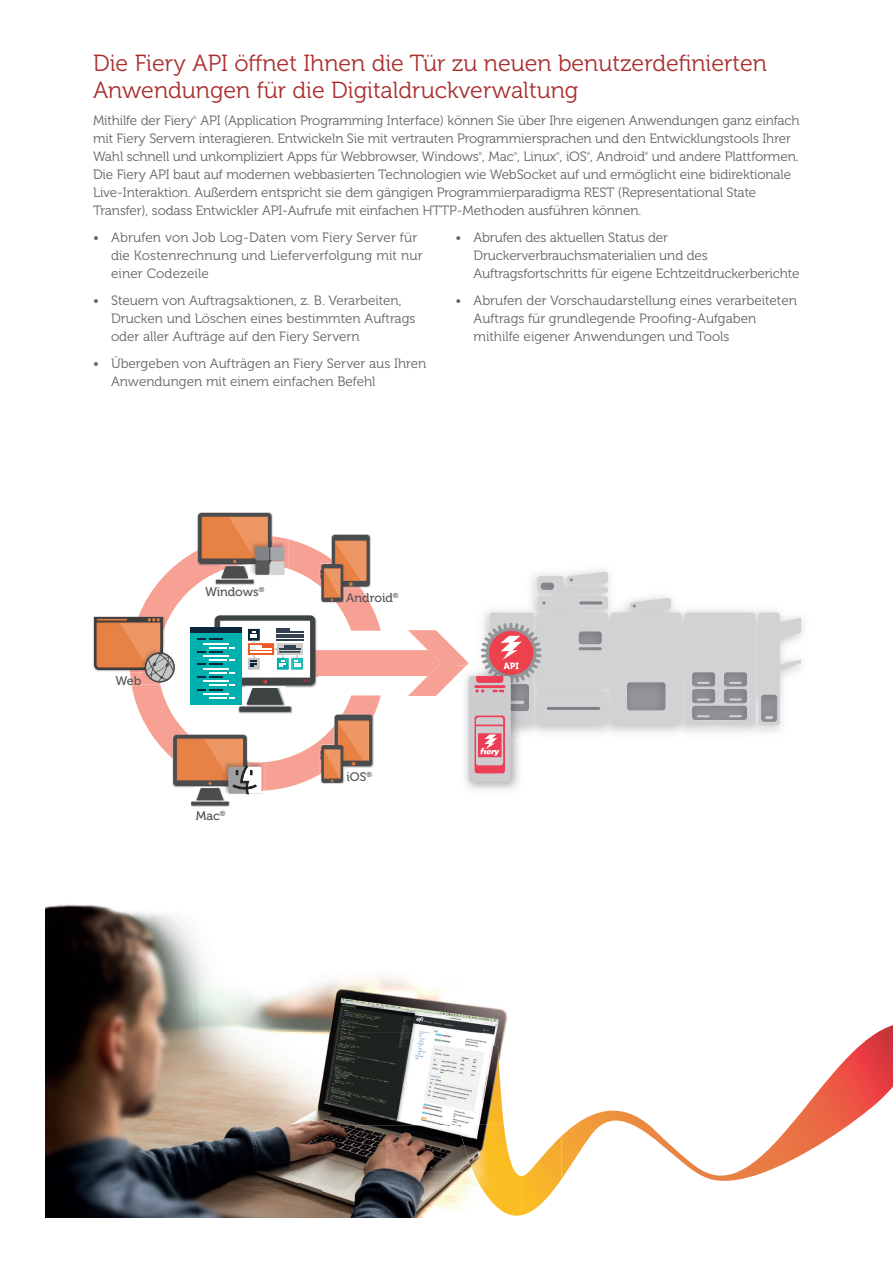
<style>
.page{position:relative;width:893px;height:1263px;background:#fff}
.page>*{position:absolute;margin:0;border:0;box-sizing:border-box;transform-origin:0 0}
.t1{font:23.25px/27px "Museo 300";color:#a92f2e}
.t2{font:13.5px/18px "Museo 300";letter-spacing:-.01em;color:#636366}
.t3{font:13.5px/18px "Museo 300";letter-spacing:.01em;color:#636366}
.t4{font:12.45px "Museo 500";color:#52545a}
.t5{font:9px "Museo 900";color:#fff}
.t6{font:4.5px "Museo 300";color:#636366}
</style>
<div class="page">
<svg style="left:562px;top:1025px;width:331px;height:156px"></svg>
<img style="left:191px;top:802px;width:39px;height:5px">
<hr style="left:191px;top:802px;width:38px;height:3px;background:#4b4c4d">
<svg style="left:94px;top:513px;width:707px;height:289px"></svg>
<img style="left:45px;top:904px;width:462px;height:314px">
<img style="left:442px;top:1033px;width:62px;height:91px">
<img style="left:458px;top:1124px;width:64px;height:92px">
<img style="left:522px;top:1136px;width:40px;height:79px">
<h1 class="t1" style="left:93px;top:50px;width:675px">Die Fiery API öffnet Ihnen die Tür zu neuen benutzerdefinierten<br>Anwendungen für die Digitaldruckverwaltung</h1>
<p class="t2" style="left:93px;top:112px;width:102px">Mithilfe der Fiery</p>
<p class="t6" style="left:193px;top:115px;width:5px">®</p>
<p class="t2" style="left:93px;top:112px;width:708px;text-indent:107px">API (Application Programming Interface) können Sie über Ihre eigenen Anwendungen ganz einfach mit Fiery Servern interagieren. Entwickeln Sie mit vertrauten Programmiersprachen und den Entwicklungstools Ihrer<br>Wahl schnell und unkompliziert Apps für Webbrowser, Windows , Mac , Linux , iOS , Android</p>
<p class="t6" style="left:479px;top:151px;width:5px">®</p>
<p class="t6" style="left:514px;top:151px;width:5px">®</p>
<p class="t6" style="left:556px;top:151px;width:5px">®</p>
<p class="t6" style="left:587px;top:151px;width:5px">®</p>
<p class="t6" style="left:645px;top:151px;width:5px">®</p>
<p class="t2" style="left:93px;top:148px;width:707px;text-indent:559px">und andere Plattformen.<br>Die Fiery API baut auf modernen webbasierten Technologien wie WebSocket auf und ermöglicht eine bidirektionale Live-Interaktion. Außerdem entspricht sie dem gängigen Programmierparadigma REST (Representational State Transfer), sodass Entwickler API-Aufrufe mit einfachen HTTP-Methoden ausführen können.</p>
<p class="t3" style="left:111px;top:229px;width:313px;text-indent:-18px">• Abrufen von Job Log-Daten vom Fiery Server für die Kostenrechnung und Lieferverfolgung mit nur einer Codezeile</p>
<p class="t2" style="left:111px;top:292px;width:306px;text-indent:-18px">• Steuern von Auftragsaktionen, z. B. Verarbeiten,<br>Drucken und Löschen eines bestimmten Auftrags oder aller Aufträge auf den Fiery Servern</p>
<p class="t2" style="left:111px;top:355px;width:317px;text-indent:-18px">• Übergeben von Aufträgen an Fiery Server aus Ihren<br>Anwendungen mit einem einfachen Befehl</p>
<p class="t2" style="left:473px;top:229px;width:327px;text-indent:-18px">• Abrufen des aktuellen Status der<br>Druckerverbrauchsmaterialien und des<br>Auftragsfortschritts für eigene Echtzeitdruckerberichte</p>
<p class="t2" style="left:473px;top:292px;width:325px;text-indent:-18px">• Abrufen der Vorschaudarstellung eines verarbeiteten<br>Auftrags für grundlegende Proofing-Aufgaben mithilfe eigener Anwendungen und Tools</p>
<p class="t4" style="left:116px;top:674px;width:27px">Web</p>
<p class="t4" style="left:205px;top:585px;width:61px">Windows<sup>®</sup></p>
<p class="t4" style="left:196px;top:809px;width:31px">Mac<sup>®</sup></p>
<p class="t4" style="left:346px;top:590px;width:54px">Android<sup>®</sup></p>
<p class="t4" style="left:347px;top:770px;width:27px">iOS<sup>®</sup></p>
<p class="t5" style="left:504px;top:661px;width:17px">API</p>
</div>
